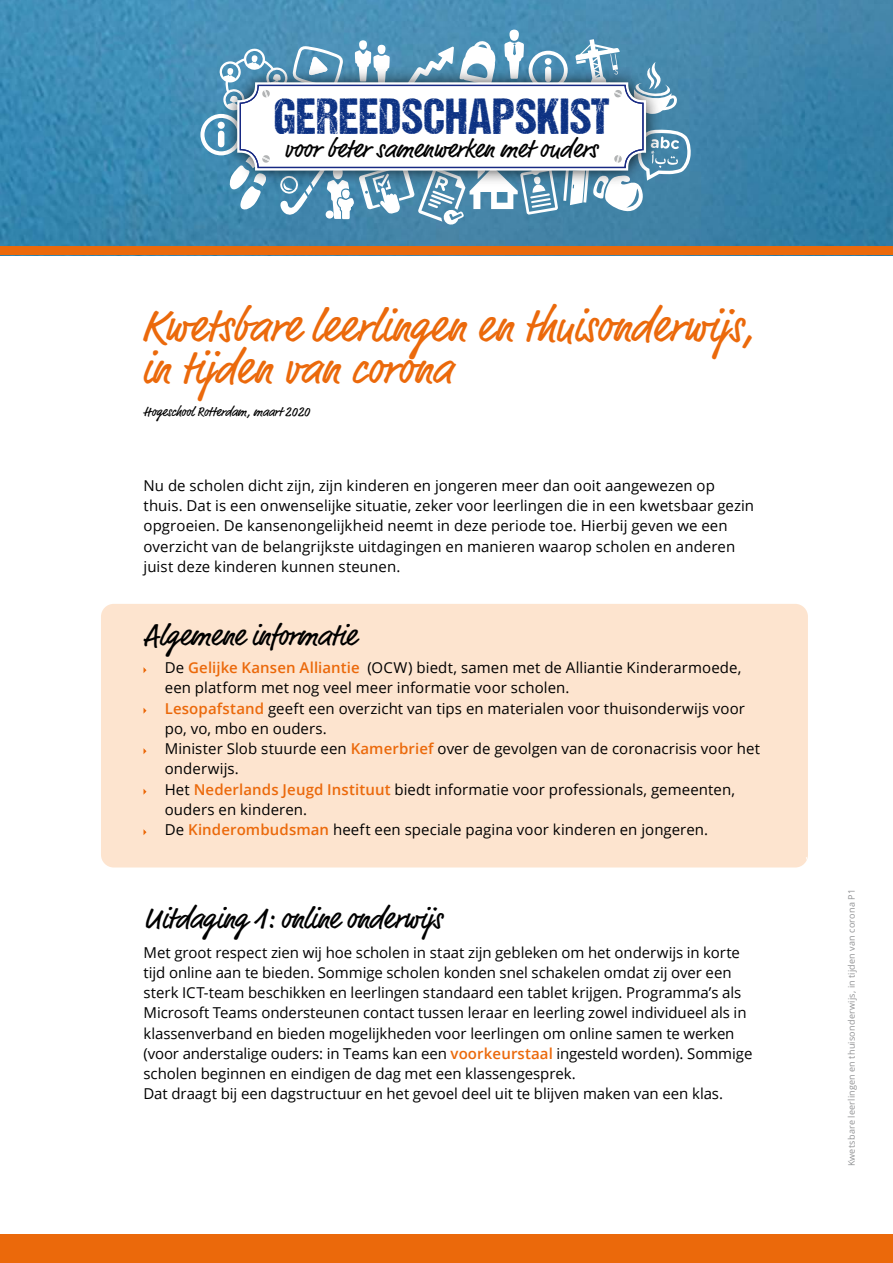
<style>
.page{position:relative;width:893px;height:1263px;background:#fff}
.page>*{position:absolute;margin:0;border:0;box-sizing:border-box;transform-origin:0 0}
.t1{font:50.85px "DCC Ash";letter-spacing:.02em;color:#0c3183}
.t2{font:46.5px/42px "Market 2019";letter-spacing:.01em;color:#eb690b;scale:.96 1}
.t3{font:30px "Market 2019";letter-spacing:-.005em;color:#000}
.t4{font:25.8px "Market 2019";color:#000}
.t5{font:15px/20.2px "Open Sans";color:#000}
.t6{font:13.5px "Market 2019";color:#000}
.t7{font:9px "Open Sans";letter-spacing:.025em;color:#929395}
.s1{font-weight:600;color:#eb690b}
</style>
<div class="page">
<div style="left:101px;top:604px;width:707px;height:263px;background:#fde4cf;border-radius:13px"></div>
<svg style="left:144px;top:667px;width:3px;height:6px"></svg>
<div style="left:0;top:1234px;width:893px;height:29px;background:#eb690b"></div>
<img style="left:0;top:0;width:893px;height:247px">
<div style="left:0;top:247px;width:893px;height:8px;background:#eb690b"></div>
<svg style="left:200px;top:30px;width:491px;height:196px"></svg>
<h1 class="t1" style="left:275px;top:89px;width:337px">GEREEDSCHAPSKIST</h1>
<h3 class="t4" style="left:284px;top:133px;width:315px">voor beter samenwerken met ouders</h3>
<h2 class="t2" style="left:141px;top:308px;width:640px">Kwetsbare leerlingen en thuisonderwijs, in tijden van corona</h2>
<p class="t6" style="left:144px;top:403px;width:168px">Hogeschool Rotterdam, maart 2020</p>
<p class="t5" style="left:144px;top:475px;width:612px">Nu de scholen dicht zijn, zijn kinderen en jongeren meer dan ooit aangewezen op thuis. Dat is een onwenselijke situatie, zeker voor leerlingen die in een kwetsbaar gezin opgroeien. De kansenongelijkheid neemt in deze periode toe. Hierbij geven we een overzicht van de belangrijkste uitdagingen en manieren waarop scholen en anderen juist deze kinderen kunnen steunen.</p>
<h3 class="t3" style="left:144px;top:617px;width:214px">Algemene informatie</h3>
<p class="t5" style="left:165px;top:657px;width:597px">De <span class="s1">Gelijke Kansen Alliantie</span> (OCW) biedt, samen met de Alliantie Kinderarmoede, een platform met nog veel meer informatie voor scholen.<br><span class="s1">Lesopafstand</span> geeft een overzicht van tips en materialen voor thuisonderwijs voor po, vo, mbo en ouders.<br>Minister Slob stuurde een <span class="s1">Kamerbrief</span> over de gevolgen van de coronacrisis voor het onderwijs.<br>Het <span class="s1">Nederlands Jeugd Instituut</span> biedt informatie voor professionals, gemeenten, ouders en kinderen.<br>De <span class="s1">Kinderombudsman</span> heeft een speciale pagina voor kinderen en jongeren.</p>
<h3 class="t3" style="left:144px;top:901px;width:300px">Uitdaging 1: online onderwijs</h3>
<p class="t5" style="left:144px;top:941px;width:610px">Met groot respect zien wij hoe scholen in staat zijn gebleken om het onderwijs in korte tijd online aan te bieden. Sommige scholen konden snel schakelen omdat zij over een sterk ICT-team beschikken en leerlingen standaard een tablet krijgen. Programma’s als Microsoft Teams ondersteunen contact tussen leraar en leerling zowel individueel als in klassenverband en bieden mogelijkheden voor leerlingen om online samen te werken (voor anderstalige ouders: in Teams kan een <span class="s1">voorkeurstaal</span> ingesteld worden). Sommige scholen beginnen en eindigen de dag met een klassengesprek.<br>Dat draagt bij een dagstructuur en het gevoel deel uit te blijven maken van een klas.</p>
<p class="t7" style="left:845px;top:1166px;width:279px;rotate:-90deg">Kwetsbare leerlingen en thuisonderwijs, in tijden van corona P1</p>
</div>
